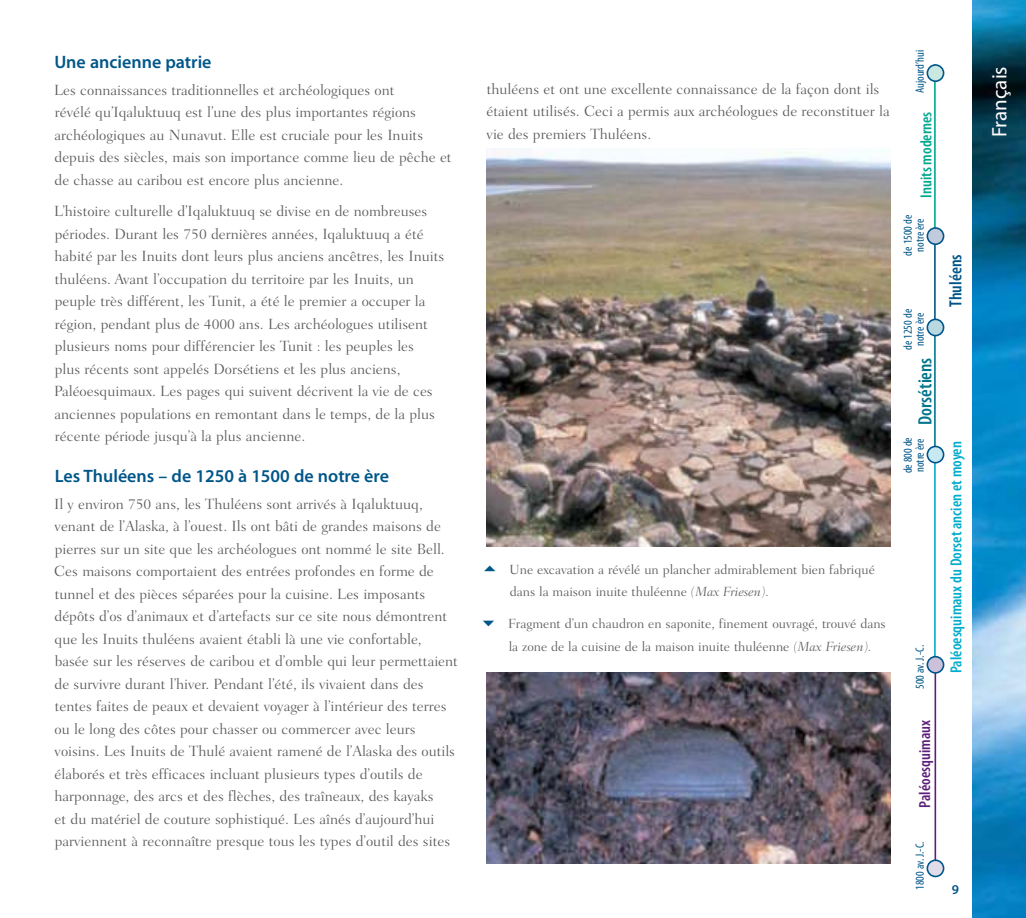
<style>
.page{position:relative;width:1026px;height:918px;background:#fff}
.page>*{position:absolute;margin:0;border:0;box-sizing:border-box;transform-origin:0 0}
.t1{font:21px "Myriad Pro";color:#fff}
.t2{font:600 condensed 19.35px "Myriad Pro";color:#00758b}
.t3{font:600 18px "Myriad Pro";color:#005689}
.t4{font:600 condensed 17.7px "Myriad Pro";color:#005689}
.t5{font:600 condensed 16.05px "Myriad Pro";color:#00accc}
.t6{font:600 condensed 16.05px "Myriad Pro";color:#5d1e79}
.t7{font:600 condensed 16.05px "Myriad Pro";color:#00a88e}
.t8{font:300 15px/22.5px "Fairfield LH";color:#58595b}
.t9{font:300 13.5px/22.5px "Fairfield LH";color:#58595b}
.t10{font:condensed 12px/12px "Myriad Pro";color:#005689;text-align:center}
.s1{font-style:italic}
</style>
<div class="page">
<img style="left:972px;top:0;width:54px;height:918px">
<img style="left:486px;top:148px;width:405px;height:399px">
<img style="left:486px;top:672px;width:405px;height:192px">
<hr style="left:934px;top:64px;width:2px;height:165px;background:#00a88e">
<hr style="left:934px;top:243px;width:2px;height:79px;background:#005689">
<hr style="left:934px;top:333px;width:2px;height:120px;background:#00758b">
<hr style="left:934px;top:454px;width:2px;height:210px;background:#00accc">
<hr style="left:935px;top:662px;width:1px;height:209px;background:#5d1e79">
<div style="left:927px;top:657px;width:17px;height:16px;background:#ccc0da;border-radius:50%"></div>
<div style="left:927px;top:656px;width:17px;height:18px;border:2px solid #005689;border-radius:50%"></div>
<div style="left:927px;top:860px;width:17px;height:16px;background:#e2dbea;border-radius:50%"></div>
<div style="left:927px;top:859px;width:17px;height:18px;border:2px solid #005689;border-radius:50%"></div>
<div style="left:927px;top:446px;width:17px;height:17px;background:#c8e9f1;border-radius:50%"></div>
<div style="left:927px;top:446px;width:17px;height:18px;border:2px solid #005689;border-radius:50%"></div>
<div style="left:927px;top:319px;width:17px;height:17px;background:#b9d8e0;border-radius:50%"></div>
<div style="left:927px;top:319px;width:17px;height:17px;border:2px solid #005689;border-radius:50%"></div>
<div style="left:927px;top:228px;width:17px;height:16px;background:#c1cbdd;border-radius:50%"></div>
<div style="left:927px;top:227px;width:17px;height:18px;border:2px solid #005689;border-radius:50%"></div>
<div style="left:927px;top:65px;width:17px;height:16px;background:#cae8e2;border-radius:50%"></div>
<div style="left:927px;top:64px;width:17px;height:18px;border:2px solid #005689;border-radius:50%"></div>
<p class="t3" style="left:54px;top:50px;width:159px">Une ancienne patrie</p>
<p class="t8" style="left:54px;top:78px;width:399px">Les connaissances traditionnelles et archéologiques ont<br>révélé qu’Iqaluktuuq est l’une des plus importantes régions archéologiques au Nunavut. Elle est cruciale pour les Inuits depuis des siècles, mais son importance comme lieu de pêche et de chasse au caribou est encore plus ancienne.</p>
<p class="t8" style="left:54px;top:200px;width:392px">L’histoire culturelle d’Iqaluktuuq se divise en de nombreuses périodes. Durant les 750 dernières années, Iqaluktuuq a été habité par les Inuits dont leurs plus anciens ancêtres, les Inuits thuléens. Avant l’occupation du territoire par les Inuits, un peuple très différent, les Tunit, a été le premier a occuper la région, pendant plus de 4000 ans. Les archéologues utilisent plusieurs noms pour différencier les Tunit : les peuples les<br>plus récents sont appelés Dorsétiens et les plus anciens, Paléoesquimaux. Les pages qui suivent décrivent la vie de ces anciennes populations en remontant dans le temps, de la plus récente période jusqu’à la plus ancienne.</p>
<p class="t3" style="left:55px;top:464px;width:336px">Les Thuléens – de 1250 à 1500 de notre ère</p>
<p class="t8" style="left:54px;top:493px;width:405px">Il y environ 750 ans, les Thuléens sont arrivés à Iqaluktuuq, venant de l’Alaska, à l’ouest. Ils ont bâti de grandes maisons de pierres sur un site que les archéologues ont nommé le site Bell.<br>Ces maisons comportaient des entrées profondes en forme de tunnel et des pièces séparées pour la cuisine. Les imposants dépôts d’os d’animaux et d’artefacts sur ce site nous démontrent que les Inuits thuléens avaient établi là une vie confortable, basée sur les réserves de caribou et d’omble qui leur permettaient de survivre durant l’hiver. Pendant l’été, ils vivaient dans des tentes faites de peaux et devaient voyager à l’intérieur des terres ou le long des côtes pour chasser ou commercer avec leurs voisins. Les Inuits de Thulé avaient ramené de l’Alaska des outils élaborés et très efficaces incluant plusieurs types d’outils de harponnage, des arcs et des flèches, des traîneaux, des kayaks<br>et du matériel de couture sophistiqué. Les aînés d’aujourd’hui parviennent à reconnaître presque tous les types d’outil des sites</p>
<p class="t8" style="left:487px;top:77px;width:405px">thuléens et ont une excellente connaissance de la façon dont ils étaient utilisés. Ceci a permis aux archéologues de reconstituer la vie des premiers Thuléens.</p>
<p class="t10" style="left:914px;top:93px;width:45px;rotate:-90deg">Aujourd’hui</p>
<p class="t7" style="left:916px;top:198px;width:88px;rotate:-90deg">Inuits modernes</p>
<p class="t10" style="left:902px;top:256px;width:42px;rotate:-90deg">de 1500 de notre ère</p>
<p class="t10" style="left:902px;top:350px;width:42px;rotate:-90deg">de 1250 de notre ère</p>
<p class="t2" style="left:913px;top:425px;width:69px;rotate:-90deg">Dorsétiens</p>
<p class="t10" style="left:902px;top:473px;width:38px;text-align:left;rotate:-90deg">de 800 de notre ère</p>
<p class="t9" style="left:510px;top:558px;width:367px">Une excavation a révélé un plancher admirablement bien fabriqué dans la maison inuite thuléenne <span class="s1">(Max Friesen).</span></p>
<p class="t9" style="left:508px;top:612px;width:379px">Fragment d’un chaudron en saponite, finement ouvragé, trouvé dans la zone de la cuisine de la maison inuite thuléenne <span class="s1">(Max Friesen).</span></p>
<p class="t10" style="left:914px;top:689px;width:45px;rotate:-90deg">500 av. J.-C.</p>
<p class="t6" style="left:915px;top:808px;width:89px;rotate:-90deg">Paléoesquimaux</p>
<p class="t10" style="left:914px;top:890px;width:50px;rotate:-90deg">1800 av. J.-C.</p>
<p class="t4" style="left:945px;top:307px;width:54px;rotate:-90deg">Thuléens</p>
<p class="t5" style="left:946px;top:673px;width:233px;rotate:-90deg">Paléoesquimaux du Dorset ancien et moyen</p>
<h1 class="t1" style="left:987px;top:137px;width:72px;rotate:-90deg">Français</h1>
</div>
